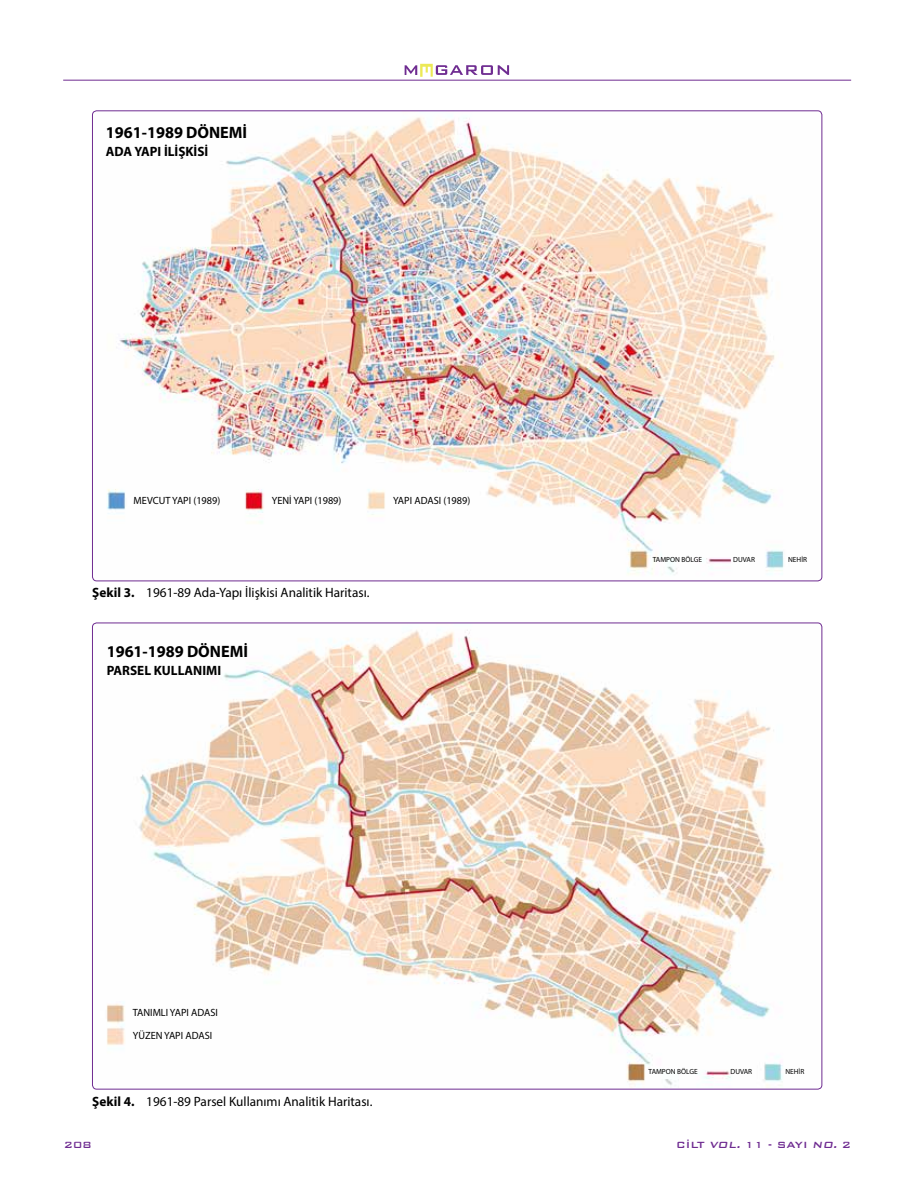
<style>
.page{position:relative;width:915px;height:1191px;background:#fff}
.page>*{position:absolute;margin:0;border:0;box-sizing:border-box;transform-origin:0 0}
.t1{font:700 16.5px "Myriad Pro";color:#000}
.t2{font:13.5px "Myriad Pro";color:#000}
.t3{font:700 13.5px "Myriad Pro";color:#000}
.t4{font:500 12px "Bank Gothic BT";color:#6f2c91}
.t5{font:10.5px/22.5px "Myriad Pro";color:#000}
.t6{font:7.5px "Myriad Pro";color:#000}
.s1{font-weight:700}
.s2{font-style:italic}
</style>
<div class="page">
<svg style="left:404px;top:64px;width:105px;height:13px"></svg>
<hr style="left:63px;top:80px;width:787px;height:1px;background:#6f2c91">
<img style="left:92px;top:111px;width:729px;height:470px">
<img style="left:92px;top:623px;width:729px;height:466px">
<p class="t1" style="left:106px;top:121px;width:143px">1961-1989 DÖNEMİ</p>
<p class="t3" style="left:106px;top:142px;width:104px">ADA YAPI İLİŞKİSİ</p>
<p class="t5" style="left:134px;top:489px;width:88px">MEVCUT YAPI (1989)</p>
<p class="t5" style="left:272px;top:489px;width:71px">YENİ YAPI (1989)</p>
<p class="t5" style="left:393px;top:489px;width:79px">YAPI ADASI (1989)</p>
<p class="t2" style="left:92px;top:584px;width:279px"><span class="s1">Şekil 3.</span> 1961-89 Ada-Yapı İlişkisi Analitik Haritası.</p>
<p class="t1" style="left:107px;top:640px;width:143px">1961-1989 DÖNEMİ</p>
<p class="t3" style="left:107px;top:661px;width:116px">PARSEL KULLANIMI</p>
<p class="t5" style="left:133px;top:1001px;width:87px">TANIMLI YAPI ADASI<br>YÜZEN YAPI ADASI</p>
<p class="t2" style="left:92px;top:1092px;width:281px"><span class="s1">Şekil 4.</span> 1961-89 Parsel Kullanımı Analitik Haritası.</p>
<p class="t6" style="left:652px;top:555px;width:51px">TAMPON BÖLGE</p>
<p class="t6" style="left:733px;top:555px;width:23px">DUVAR</p>
<p class="t6" style="left:787px;top:555px;width:20px">NEHİR</p>
<p class="t6" style="left:648px;top:1067px;width:51px">TAMPON BÖLGE</p>
<p class="t6" style="left:730px;top:1067px;width:23px">DUVAR</p>
<p class="t6" style="left:785px;top:1067px;width:20px">NEHİR</p>
<p class="t4" style="left:64px;top:1138px;width:29px">208</p>
<p class="t4" style="left:676px;top:1138px;width:176px">CİLT <span class="s2">VOL.</span> 11 - SAYI <span class="s2">NO.</span> 2</p>
</div>
